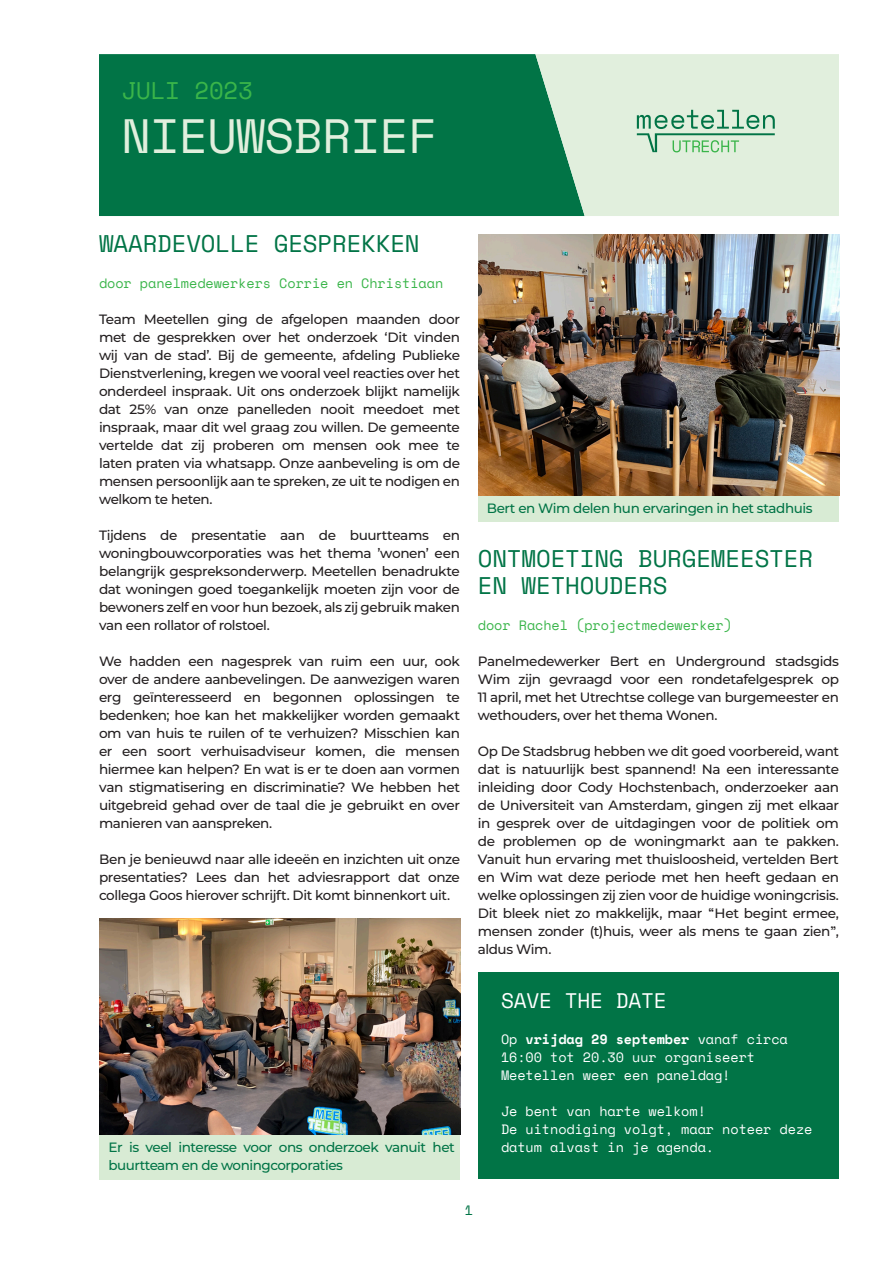
<style>
.page{position:relative;width:893px;height:1263px;background:#fff}
.page>*{position:absolute;margin:0;border:0;box-sizing:border-box;transform-origin:0 0}
.H0{font:48px "Space Mono";letter-spacing:-.015em;color:#e1efdd}
.t1{font:24px/27px "Space Mono";letter-spacing:-.005em;color:#017446}
.t2{font:24px "Space Mono";letter-spacing:-.005em;color:#3ab54a}
.H1_Colofon{font:21px "Space Mono";letter-spacing:-.005em;color:#fff}
.Copy{font:500 13.5px/18px "Montserrat";letter-spacing:-.03em;color:#231f20;text-align:justify}
.Credits{font:13.5px/18px "Space Mono";letter-spacing:-.005em;color:#fff}
.Copy-2{font:500 13.5px/18px "Montserrat";letter-spacing:-.035em;color:#017446}
.Credits-2{font:13.5px "Space Mono";letter-spacing:-.005em;color:#3ab54a}
.t3{font:13.5px "Space Mono";color:#017446}
.s1{font-family:"Space Mono";font-weight:400}
.s2{font-weight:700}
</style>
<div class="page">
<div style="left:99px;top:54px;width:436px;height:162px;background:#017446"></div>
<svg style="left:535px;top:54px;width:304px;height:162px;background:#cbe3ce"></svg>
<svg style="left:637px;top:110px;width:138px;height:42px;background:#b1d6bb"></svg>
<div style="left:99px;top:1134px;width:361px;height:45px;background:#d8ebd4"></div>
<div style="left:478px;top:494px;width:361px;height:28px;background:#d8ebd4"></div>
<img style="left:478px;top:234px;width:361px;height:261px">
<div style="left:478px;top:972px;width:361px;height:207px;background:#017446"></div>
<img style="left:99px;top:918px;width:361px;height:216px">
<h1 class="t2" style="left:122px;top:73px;width:133px">JULI 2023</h1>
<p class="H0" style="left:122px;top:101px;width:317px">NIEUWSBRIEF</p>
<h1 class="t1" style="left:99px;top:229px;width:322px">WAARDEVOLLE GESPREKKEN</h1>
<p class="Credits-2" style="left:99px;top:273px;width:346px">door panelmedewerkers Corrie en Christiaan</p>
<p class="Copy" style="left:99px;top:310px;width:362px">Team Meetellen ging de afgelopen maanden door met de gesprekken over het onderzoek ‘Dit vinden wij van de stad’. Bij de gemeente, afdeling Publieke Dienstverlening, kregen we vooral veel reacties over het onderdeel inspraak. Uit ons onderzoek blijkt namelijk dat 25% van onze panelleden nooit meedoet met inspraak, maar dit wel graag zou willen. De gemeente vertelde dat zij proberen om mensen ook mee te laten praten via whatsapp. Onze aanbeveling is om de mensen persoonlijk aan te spreken, ze uit te nodigen en welkom te heten.</p>
<p class="Copy" style="left:99px;top:526px;width:362px">Tijdens de presentatie aan de buurtteams en woningbouwcorporaties was het thema ’wonen’ een belangrijk gespreksonderwerp. Meetellen benadrukte dat woningen goed toegankelijk moeten zijn voor de bewoners zelf en voor hun bezoek, als zij gebruik maken van een rollator of rolstoel.</p>
<p class="Copy" style="left:99px;top:652px;width:362px">We hadden een nagesprek van ruim een uur, ook over de andere aanbevelingen. De aanwezigen waren erg geïnteresseerd en begonnen oplossingen te bedenken; hoe kan het makkelijker worden gemaakt om van huis te ruilen of te verhuizen? Misschien kan er een soort verhuisadviseur komen, die mensen hiermee kan helpen? En wat is er te doen aan vormen van stigmatisering en discriminatie? We hebben het uitgebreid gehad over de taal die je gebruikt en over manieren van aanspreken.</p>
<p class="Copy" style="left:99px;top:850px;width:362px">Ben je benieuwd naar alle ideeën en inzichten uit onze presentaties? Lees dan het adviesrapport dat onze collega Goos hierover schrijft. Dit komt binnenkort uit.</p>
<p class="Copy-2" style="left:109px;top:1138px;width:348px">Er is veel interesse voor ons onderzoek vanuit het buurtteam en de woningcorporaties</p>
<p class="Copy-2" style="left:487px;top:499px;width:327px">Bert en Wim delen hun ervaringen in het stadhuis</p>
<h1 class="t1" style="left:478px;top:544px;width:337px">ONTMOETING BURGEMEESTER<br>EN WETHOUDERS</h1>
<p class="Credits-2" style="left:478px;top:615px;width:256px">door Rachel (projectmedewerker)</p>
<p class="Copy" style="left:478px;top:652px;width:363px">Panelmedewerker Bert en Underground stadsgids Wim zijn gevraagd voor een rondetafelgesprek op 11 april, met het Utrechtse college van burgemeester en wethouders, over het thema Wonen.</p>
<p class="Copy" style="left:478px;top:742px;width:363px">Op De Stadsbrug hebben we dit goed voorbereid, want dat is natuurlijk best spannend! Na een interessante inleiding door Cody Hochstenbach, onderzoeker aan de Universiteit van Amsterdam, gingen zij met elkaar in gesprek over de uitdagingen voor de politiek om de problemen op de woningmarkt aan te pakken.<br>Vanuit hun ervaring met thuisloosheid, vertelden Bert en Wim wat deze periode met hen heeft gedaan en welke oplossingen zij zien voor de huidige woningcrisis.<br>Dit bleek niet zo makkelijk, maar <span class="s1">“</span>Het begint ermee, mensen zonder (t)huis, weer als mens te gaan zien<span class="s1">”</span>, aldus Wim.</p>
<p class="H1_Colofon" style="left:501px;top:985px;width:167px">SAVE THE DATE</p>
<p class="Credits" style="left:501px;top:1030px;width:288px">Op <span class="s2">vrijdag 29 september</span> vanaf circa<br>16:00 tot 20.30 uur organiseert<br>Meetellen weer een paneldag!</p>
<p class="Credits" style="left:501px;top:1102px;width:206px">Je bent van harte welkom!</p>
<p class="Credits" style="left:501px;top:1120px;width:313px">De uitnodiging volgt, maar noteer deze datum alvast in je agenda.</p>
<p class="t3" style="left:465px;top:1200px;width:10px">1</p>
</div>
